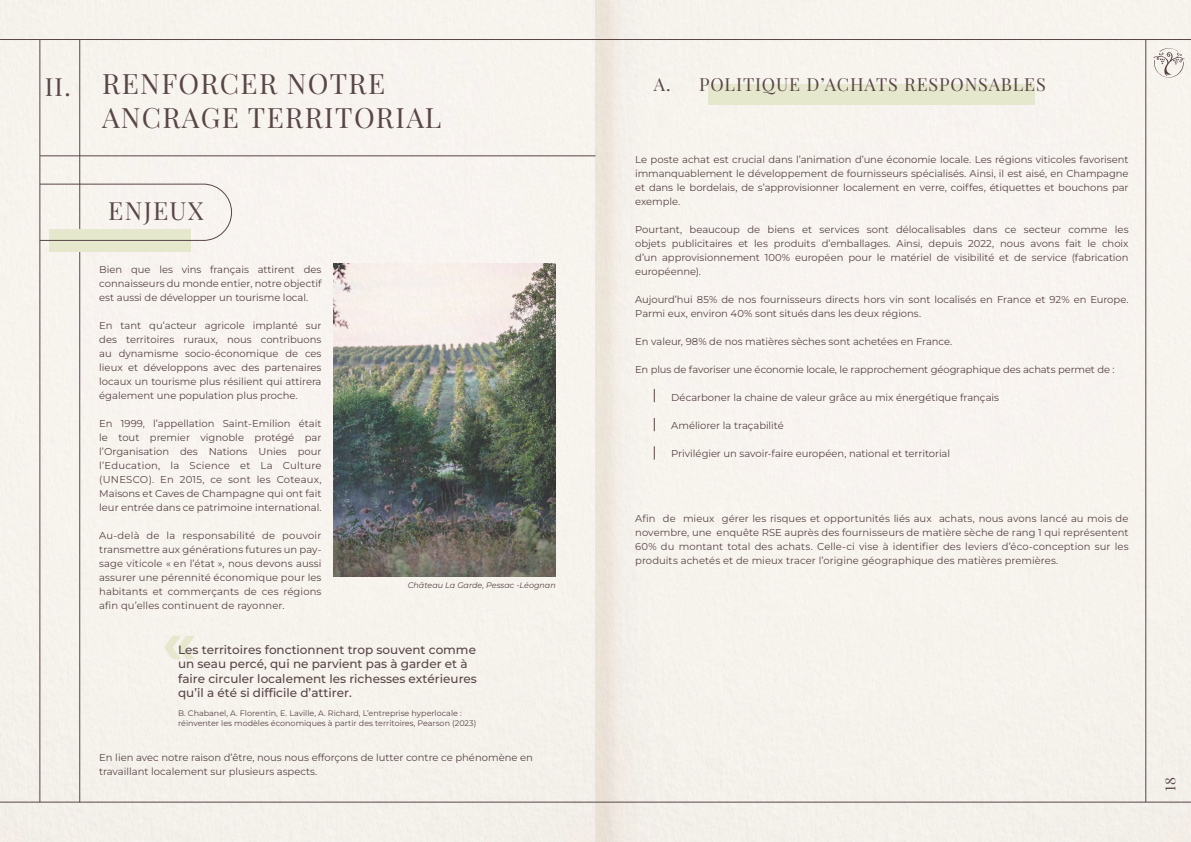
<style>
.page{position:relative;width:1191px;height:842px;background:#f7f2ed}
.page>*{position:absolute;margin:0;border:0;box-sizing:border-box;transform-origin:0 0}
.t1{font:100 60px "Montserrat";color:#e6e8ce}
.t2{font:28px/33.6px "Playfair Display";letter-spacing:.05em;color:#584646}
.t3{font:25px "Playfair Display";letter-spacing:.05em;color:#584646}
.t4{font:18px "Playfair Display";letter-spacing:.05em;color:#584646}
.t5{font:14px "Playfair Display";color:#584646}
.t6{font:100 12px/14.4px "Montserrat";color:#584646}
.t7{font:10px/14px "Montserrat";letter-spacing:-.005em;color:#584646;text-align:justify}
.t8{font:100 10px/14px "Montserrat";color:#584646;text-align:justify}
.t9{font:8px/9.6px "Montserrat";color:#584646}
.t10{font:italic 100 8px "Montserrat";color:#584646}
.s1{font-size:25px}
</style>
<div class="page">
<hr style="left:40px;top:40px;width:1px;height:762px;background:#584646">
<hr style="left:1145px;top:40px;width:1px;height:762px;background:#584646">
<hr style="left:0;top:802px;width:1191px;height:1px;background:#584646">
<hr style="left:0;top:39px;width:1191px;height:1px;background:#584646">
<hr style="left:80px;top:39px;width:1px;height:763px;background:#584646">
<svg style="left:1153px;top:47px;width:31px;height:31px"></svg>
<img style="left:333px;top:263px;width:223px;height:313px">
<div style="left:49px;top:229px;width:142px;height:22px;background:#e6e8ce"></div>
<svg style="left:40px;top:184px;width:192px;height:57px"></svg>
<div style="left:709px;top:85px;width:326px;height:20px;background:#e6e8ce"></div>
<hr style="left:40px;top:156px;width:555px;height:1px;background:#584646">
<svg style="left:654px;top:418px;width:1px;height:13px"></svg>
<svg style="left:654px;top:389px;width:1px;height:13px"></svg>
<svg style="left:654px;top:446px;width:1px;height:14px"></svg>
<h2 class="t2" style="left:102px;top:65px;width:340px;text-indent:-57px"><span class="s1">II.</span> RENFORCER NOTRE<br>ANCRAGE TERRITORIAL</h2>
<h3 class="t3" style="left:108px;top:191px;width:97px">ENJEUX</h3>
<p class="t8" style="left:99px;top:262px;width:224px">Bien que les vins français attirent des connaisseurs du monde entier, notre objectif est aussi de développer un tourisme local.</p>
<p class="t8" style="left:99px;top:318px;width:224px">En tant qu’acteur agricole implanté sur des territoires ruraux, nous contribuons au dynamisme socio-économique de ces lieux et développons avec des partenaires locaux un tourisme plus résilient qui attirera également une population plus proche.</p>
<p class="t8" style="left:99px;top:416px;width:224px">En 1999, l’appellation Saint-Emilion était le tout premier vignoble protégé par l’Organisation des Nations Unies pour l’Education, la Science et La Culture (UNESCO). En 2015, ce sont les Coteaux, Maisons et Caves de Champagne qui ont fait leur entrée dans ce patrimoine international.</p>
<p class="t8" style="left:99px;top:528px;width:224px">Au-delà de la responsabilité de pouvoir transmettre aux générations futures un pay&shy;sage viticole « en l’état », nous devons aussi assurer une pérennité économique pour les habitants et commerçants de ces régions afin qu’elles continuent de rayonner.</p>
<h1 class="t1" style="left:162px;top:602px;width:36px">«</h1>
<p class="t10" style="left:408px;top:580px;width:149px">Château La Garde, Pessac -Léognan</p>
<p class="t6" style="left:178px;top:642px;width:300px">Les territoires fonctionnent trop souvent comme un seau percé, qui ne parvient pas à garder et à faire circuler localement les richesses extérieures qu’il a été si difficile d’attirer.</p>
<p class="t9" style="left:178px;top:708px;width:300px">B. Chabanel, A. Florentin, E. Laville, A. Richard, L’entreprise hyperlocale : réinventer les modèles économiques à partir des territoires, Pearson (2023)</p>
<p class="t8" style="left:99px;top:750px;width:435px">En lien avec notre raison d’être, nous nous efforçons de lutter contre ce phénomène en travaillant localement sur plusieurs aspects.</p>
<h3 class="t4" style="left:654px;top:71px;width:393px">A. POLITIQUE D’ACHATS RESPONSABLES</h3>
<p class="t7" style="left:635px;top:152px;width:495px">Le poste achat est crucial dans l’animation d’une économie locale. Les régions viticoles favorisent immanquablement le développement de fournisseurs spécialisés. Ainsi, il est aisé, en Champagne et dans le bordelais, de s’approvisionner localement en verre, coiffes, étiquettes et bouchons par exemple.</p>
<p class="t7" style="left:635px;top:222px;width:495px">Pourtant, beaucoup de biens et services sont délocalisables dans ce secteur comme les objets publicitaires et les produits d’emballages. Ainsi, depuis 2022, nous avons fait le choix d’un approvisionnement 100% européen pour le matériel de visibilité et de service (fabrication européenne).</p>
<p class="t7" style="left:635px;top:292px;width:495px">Aujourd’hui 85% de nos fournisseurs directs hors vin sont localisés en France et 92% en Europe.<br>Parmi eux, environ 40% sont situés dans les deux régions.</p>
<p class="t7" style="left:635px;top:334px;width:319px">En valeur, 98% de nos matières sèches sont achetées en France.</p>
<p class="t7" style="left:635px;top:362px;width:481px">En plus de favoriser une économie locale, le rapprochement géographique des achats permet de :</p>
<p class="t7" style="left:671px;top:390px;width:329px">Décarboner la chaine de valeur grâce au mix énergétique français</p>
<p class="t7" style="left:671px;top:418px;width:114px">Améliorer la traçabilité</p>
<p class="t7" style="left:671px;top:446px;width:280px">Privilégier un savoir-faire européen, national et territorial</p>
<p class="t7" style="left:635px;top:511px;width:495px">Afin de mieux gérer les risques et opportunités liés aux achats, nous avons lancé au mois de novembre, une enquête RSE auprès des fournisseurs de matière sèche de rang 1 qui représentent 60% du montant total des achats. Celle-ci vise à identifier des leviers d’éco-conception sur les produits achetés et de mieux tracer l’origine géographique des matières premières.</p>
<h3 class="t5" style="left:1159px;top:791px;width:15px;rotate:-90deg">18</h3>
</div>
